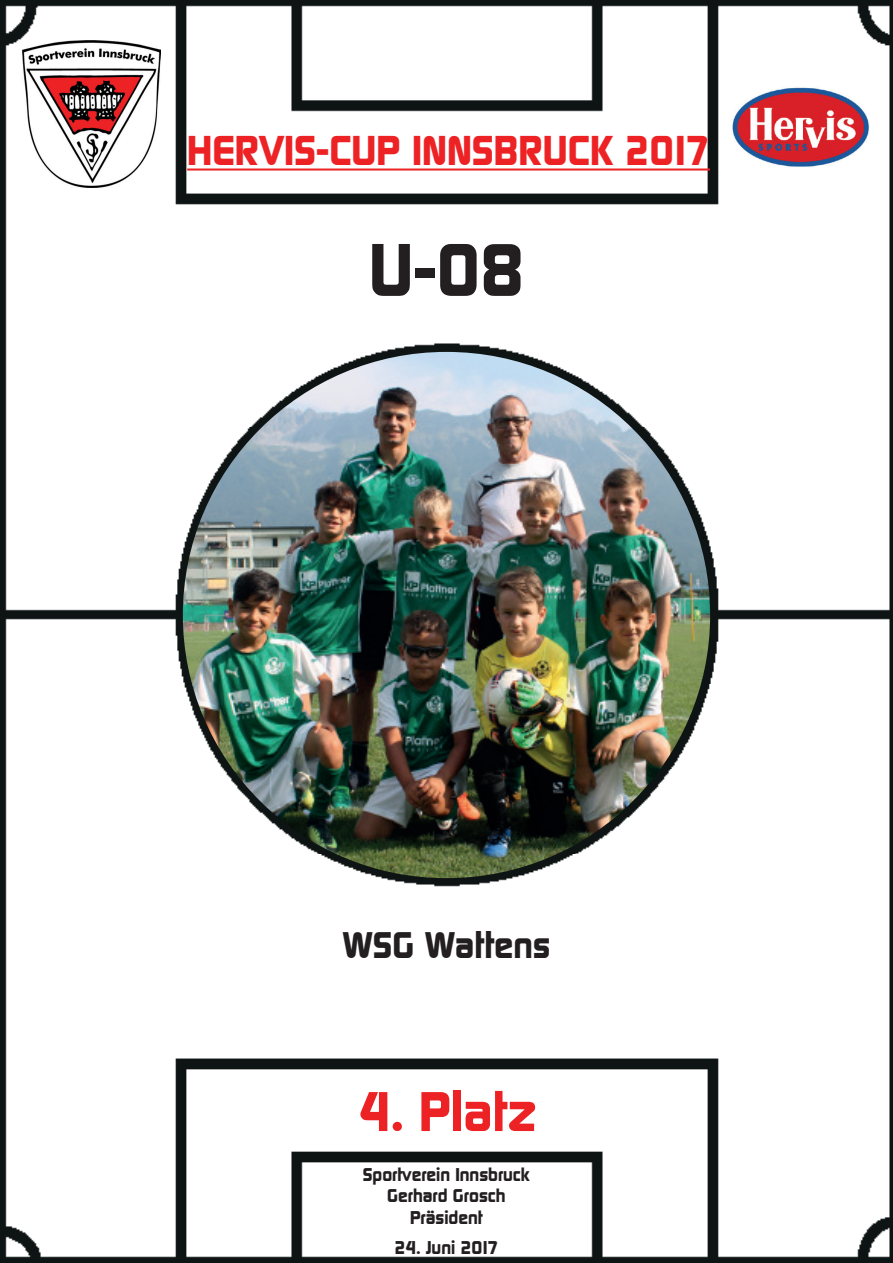
<style>
.page{position:relative;width:893px;height:1263px;background:#fff}
.page>*{position:absolute;margin:0;border:0;box-sizing:border-box;transform-origin:0 0}
.t1{font:800 72px "Randy Becker";color:#231f20}
.t2{font:800 54px "Randy Becker";color:#ed2225}
.t3{font:800 40.5px "Randy Becker";color:#ed2225}
.t4{font:800 36px "Randy Becker";color:#231f20}
.t5{font:800 18px/21.6px "Randy Becker";color:#231f20;text-align:center}
</style>
<div class="page">
<img style="left:0;top:0;width:893px;height:1263px">
<hr style="left:187px;top:168px;width:523px;height:3px;background:#ed2225">
<img style="left:23px;top:40px;width:137px;height:147px">
<img style="left:732px;top:87px;width:137px;height:81px">
<img style="left:183px;top:352px;width:527px;height:526px">
<h3 class="t3" style="left:187px;top:127px;width:524px">HERVIS-CUP INNSBRUCK 2017</h3>
<h1 class="t1" style="left:369px;top:227px;width:157px">U-08</h1>
<h3 class="t4" style="left:342px;top:924px;width:210px">WSG Wattens</h3>
<h2 class="t2" style="left:358px;top:1079px;width:180px">4. Platz</h2>
<p class="t5" style="left:363px;top:1164px;width:169px">Sportverein Innsbruck<br>Gerhard Grosch<br>Präsident</p>
<p class="t5" style="left:395px;top:1237px;width:105px">24. Juni 2017</p>
</div>
